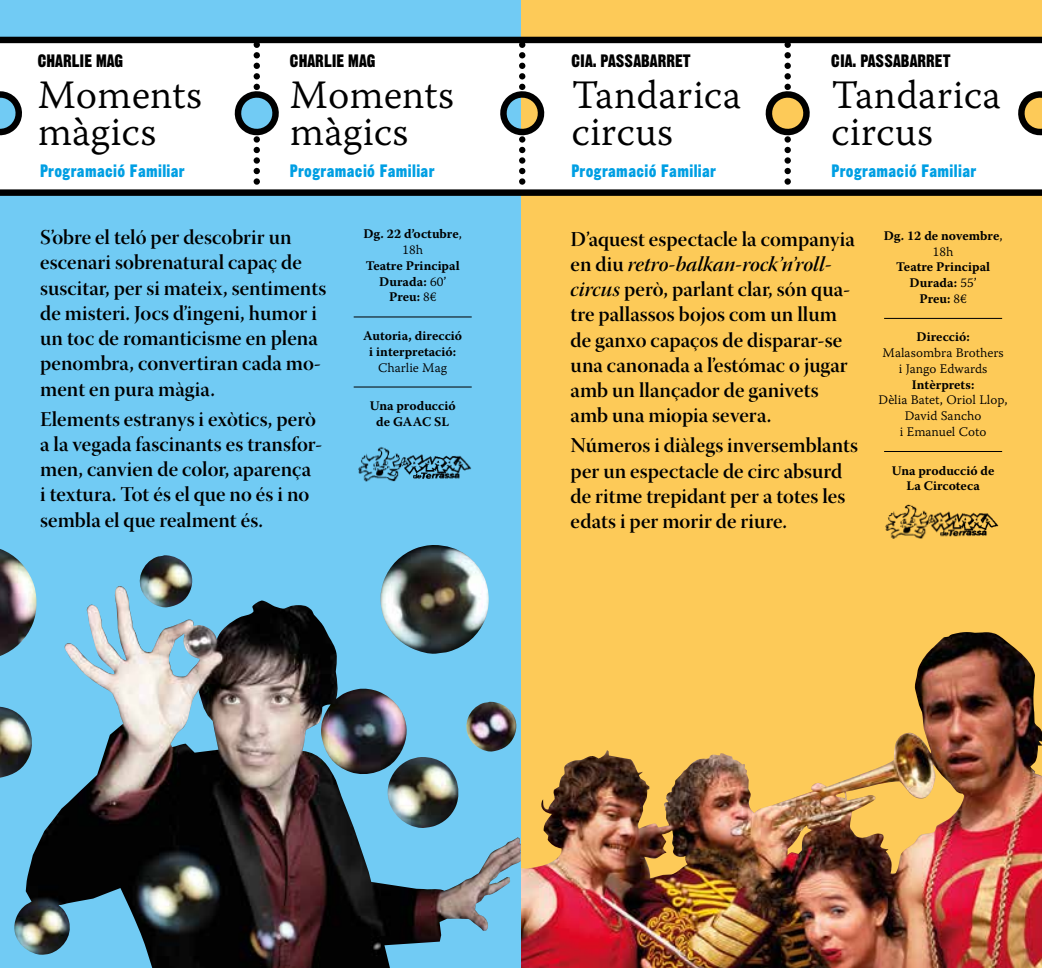
<style>
.page{position:relative;width:1042px;height:968px;background:#fff}
.page>*{position:absolute;margin:0;border:0;box-sizing:border-box;transform-origin:0 0}
.t1{font:40.25px/36.8px "Warnock Pro Light Capt";color:#000}
.t2{font:21px/25.2px "Warnock Pro Semibold Disp";color:#000}
.t3{font:21px "Warnock Pro Semibold It Disp";color:#000}
.t4{font:17.5px "Gothic Thirteen";letter-spacing:.02em;color:#009fe3}
.t5{font:17.5px "Gothic Thirteen";color:#000}
.t6{font:700 13.12px/15.8px "Warnock Pro";color:#000;text-align:center}
.t7{font:13.12px/15.8px "Warnock Pro Light Capt";color:#000;text-align:center}
.s1{font-family:"Warnock Pro Light Capt";font-weight:400}
.s2{font-family:"Warnock Pro Semibold Disp"}
.s3{font-family:"Warnock Pro Semibold It Disp"}
</style>
<div class="page">
<div style="left:521px;top:0;width:521px;height:967px;background:#fdca58"></div>
<div style="left:0;top:0;width:521px;height:967px;background:#71cbf4"></div>
<svg style="left:0;top:36px;width:1042px;height:160px;background:#e3e3e2"></svg>
<hr style="left:884px;top:318px;width:118px;height:1px;background:#000">
<hr style="left:884px;top:451px;width:118px;height:1px;background:#000">
<img style="left:521px;top:632px;width:521px;height:335px">
<hr style="left:354px;top:316px;width:118px;height:1px;background:#000">
<hr style="left:354px;top:386px;width:118px;height:1px;background:#000">
<img style="left:0;top:545px;width:490px;height:422px">
<img style="left:358px;top:447px;width:114px;height:35px">
<img style="left:885px;top:504px;width:114px;height:35px">
<svg style="left:0;top:90px;width:30px;height:53px"></svg>
<svg style="left:1010px;top:90px;width:32px;height:53px"></svg>
<p class="t5" style="left:38px;top:49px;width:87px">CHARLIE MAG</p>
<p class="t5" style="left:290px;top:49px;width:87px">CHARLIE MAG</p>
<h1 class="t1" style="left:38px;top:76px;width:166px">Moments màgics</h1>
<h1 class="t1" style="left:290px;top:76px;width:166px">Moments màgics</h1>
<p class="t4" style="left:40px;top:160px;width:146px">Programació Familiar</p>
<p class="t4" style="left:290px;top:160px;width:146px">Programació Familiar</p>
<p class="t2" style="left:40px;top:224px;width:288px">S’obre el teló per descobrir un escenari sobrenatural capaç de suscitar, per si mateix, sentiments de misteri. Jocs d’ingeni, humor i un toc de romanticisme en plena penombra, convertiran cada mo&shy;ment en pura màgia.</p>
<p class="t2" style="left:40px;top:406px;width:284px">Elements estranys i exòtics, però a la vegada fascinants es transfor&shy;men, canvien de color, aparença<br>i textura. Tot és el que no és i no sembla el que realment és.</p>
<p class="t6" style="left:363px;top:226px;width:100px">Dg. 22 d’octubre<span class="s1">,</span></p>
<p class="t7" style="left:402px;top:242px;width:22px">18h</p>
<p class="t6" style="left:366px;top:257px;width:95px">Teatre Principal<br>Durada: <span class="s1">60’<br></span>Preu: <span class="s1">8€</span></p>
<p class="t6" style="left:363px;top:327px;width:100px">Autoria, direcció i interpretació:</p>
<p class="t7" style="left:378px;top:359px;width:70px">Charlie Mag</p>
<p class="t6" style="left:370px;top:397px;width:87px">Una producció de GAAC SL</p>
<p class="t5" style="left:571px;top:49px;width:121px">CIA. PASSABARRET</p>
<p class="t5" style="left:831px;top:49px;width:121px">CIA. PASSABARRET</p>
<h1 class="t1" style="left:571px;top:76px;width:171px">Tandarica circus</h1>
<h1 class="t1" style="left:831px;top:76px;width:171px">Tandarica circus</h1>
<p class="t4" style="left:571px;top:160px;width:146px">Programació Familiar</p>
<p class="t4" style="left:831px;top:160px;width:146px">Programació Familiar</p>
<p class="t2" style="left:570px;top:226px;width:286px">D’aquest espectacle la companyia</p>
<p class="t3" style="left:570px;top:251px;width:263px"><span class="s2">en diu</span> retro-balkan-rock’n’roll-</p>
<p class="t2" style="left:570px;top:276px;width:281px"><span class="s3">circus</span> però, parlant clar, són qua&shy;tre pallassos bojos com un llum de ganxo capaços de disparar-se una canonada a l’estómac o jugar amb un llançador de ganivets amb una miopia severa.</p>
<p class="t2" style="left:570px;top:432px;width:289px">Números i diàlegs inversemblants per un espectacle de circ absurd de ritme trepidant per a totes les edats i per morir de riure.</p>
<p class="t6" style="left:883px;top:227px;width:120px">Dg. 12 de novembre<span class="s1">,</span></p>
<p class="t7" style="left:933px;top:243px;width:22px">18h</p>
<p class="t6" style="left:896px;top:259px;width:95px">Teatre Principal<br>Durada: <span class="s1">55’<br></span>Preu: <span class="s1">8€</span></p>
<p class="t6" style="left:916px;top:329px;width:55px">Direcció:</p>
<p class="t7" style="left:882px;top:345px;width:123px">Malasombra Brothers i Jango Edwards</p>
<p class="t6" style="left:912px;top:376px;width:64px">Intèrprets:</p>
<p class="t7" style="left:878px;top:392px;width:130px">Dèlia Batet, Oriol Llop,<br>David Sancho<br>i Emanuel Coto</p>
<p class="t6" style="left:892px;top:462px;width:104px">Una producció de<br>La Circoteca</p>
</div>
